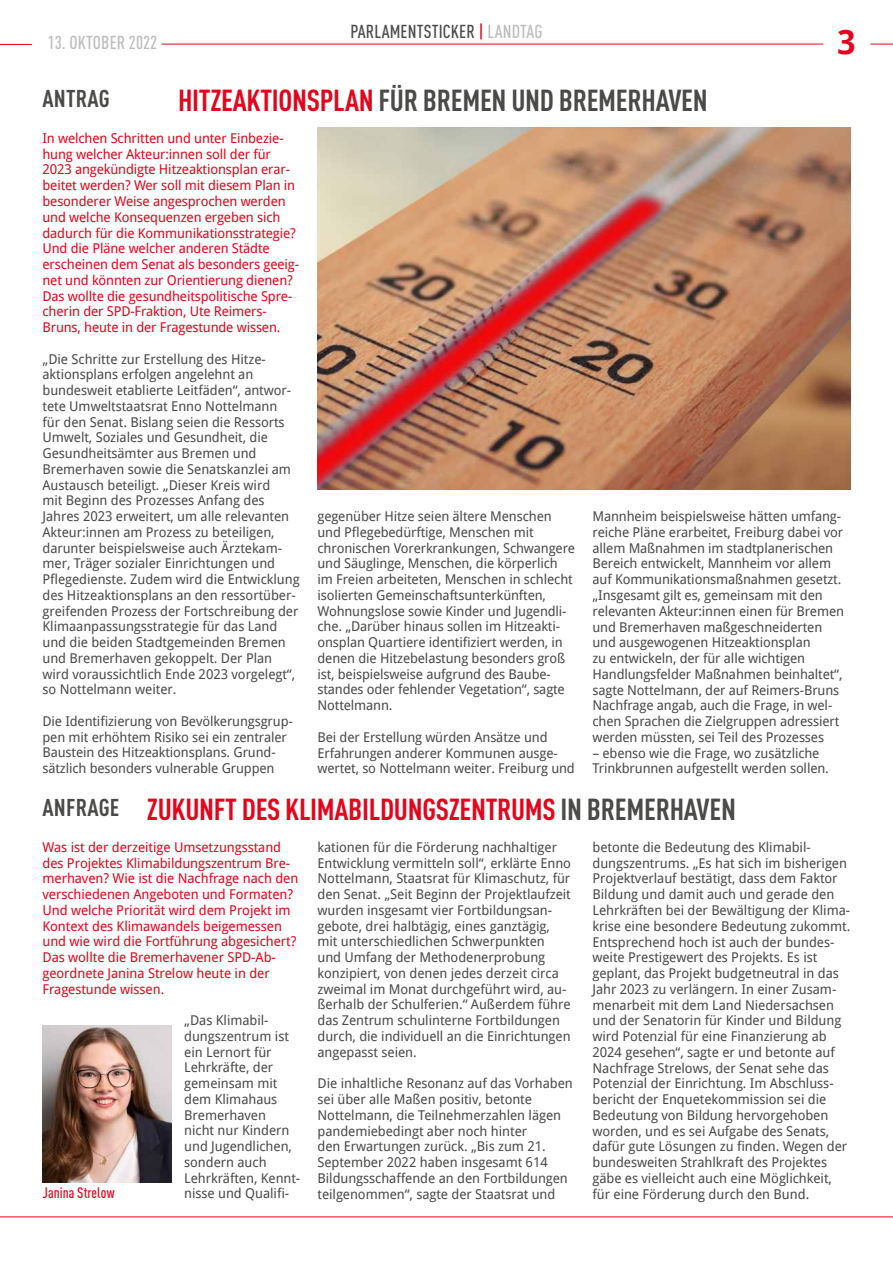
<style>
.page{position:relative;width:893px;height:1263px;background:#fff}
.page>*{position:absolute;margin:0;border:0;box-sizing:border-box;transform-origin:0 0}
.t1{font:700 33px "Droid Sans Pro";color:#e3051b}
.t2{font:700 condensed 30px "DINOT";letter-spacing:-.01em;color:#e3051b}
.t3{font:700 condensed 30px "DINOT";letter-spacing:-.01em;color:#4a4a49}
.t4{font:700 condensed 24px "DINOT";letter-spacing:.01em;color:#4a4a49}
.t5{font:500 condensed 18.6px "DINOT";letter-spacing:.01em;color:#4a4a49}
.t6{font:500 condensed 18.6px "DINOT";letter-spacing:.005em;color:#bcbcbc}
.t7{font:500 condensed 15px "DINOT";letter-spacing:.005em;color:#e3051b}
.t8{font:13.5px/15.8px "Droid Sans Pro";letter-spacing:-.005em;color:#4a4a49}
.t9{font:13.5px/15.8px "Droid Sans Pro";letter-spacing:-.01em;color:#e3051b}
.s1{color:#e3051b}
.s2{color:#bcbcbc}
.s3{font-size:24px;color:#4a4a49}
.s4{color:#4a4a49}
</style>
<div class="page">
<hr style="left:0;top:1216px;width:893px;height:1px;background:#e3051b">
<hr style="left:162px;top:44px;width:661px;height:1px;background:#e3051b">
<hr style="left:0;top:44px;width:32px;height:1px;background:#e3051b">
<svg style="left:870px;top:44px;width:23px;height:1px"></svg>
<img style="left:317px;top:127px;width:533px;height:362px">
<img style="left:43px;top:1025px;width:128px;height:157px">
<h3 class="t5" style="left:350px;top:20px;width:194px">PARLAMENTSTICKER <span class="s1">|</span> <span class="s2">LANDTAG</span></h3>
<h3 class="t6" style="left:48px;top:31px;width:111px">13. OKTOBER 2022</h3>
<h1 class="t1" style="left:837px;top:19px;width:20px">3</h1>
<h3 class="t4" style="left:43px;top:84px;width:69px">ANTRAG</h3>
<h2 class="t3" style="left:178px;top:83px;width:531px"><span class="s1">HITZEAKTIONSPLAN</span> FÜR BREMEN UND BREMERHAVEN</h2>
<p class="t9" style="left:43px;top:130px;width:258px">In welchen Schritten und unter Einbezie&shy;hung welcher Akteur:innen soll der für 2023 angekündigte Hitzeaktionsplan erar&shy;beitet werden? Wer soll mit diesem Plan in besonderer Weise angesprochen werden und welche Konsequenzen ergeben sich dadurch für die Kommunikationsstrategie?<br>Und die Pläne welcher anderen Städte erscheinen dem Senat als besonders geeig&shy;net und könnten zur Orientierung dienen?<br>Das wollte die gesundheitspolitische Spre&shy;cherin der SPD-Fraktion, Ute Reimers-Bruns, heute in der Fragestunde wissen.</p>
<p class="t8" style="left:43px;top:350px;width:259px">„Die Schritte zur Erstellung des Hitze&shy;aktionsplans erfolgen angelehnt an bundesweit etablierte Leitfäden“, antwor&shy;tete Umweltstaatsrat Enno Nottelmann<br>für den Senat. Bislang seien die Ressorts Umwelt, Soziales und Gesundheit, die Gesundheitsämter aus Bremen und Bremerhaven sowie die Senatskanzlei am Austausch beteiligt. „Dieser Kreis wird<br>mit Beginn des Prozesses Anfang des Jahres 2023 erweitert, um alle relevanten Akteur:innen am Prozess zu beteiligen, darunter beispielsweise auch Ärztekam&shy;mer, Träger sozialer Einrichtungen und Pflegedienste. Zudem wird die Entwicklung des Hitzeaktionsplans an den ressortüber&shy;greifenden Prozess der Fortschreibung der Klimaanpassungsstrategie für das Land und die beiden Stadtgemeinden Bremen und Bremerhaven gekoppelt. Der Plan wird voraussichtlich Ende 2023 vorgelegt“, so Nottelmann weiter.</p>
<p class="t8" style="left:43px;top:713px;width:252px">Die Identifizierung von Bevölkerungsgrup&shy;pen mit erhöhtem Risiko sei ein zentraler Baustein des Hitzeaktionsplans. Grund&shy;sätzlich besonders vulnerable Gruppen</p>
<p class="t8" style="left:592px;top:508px;width:253px">Mannheim beispielsweise hätten umfang&shy;reiche Pläne erarbeitet, Freiburg dabei vor allem Maßnahmen im stadtplanerischen Bereich entwickelt, Mannheim vor allem auf Kommunikationsmaßnahmen gesetzt. „Insgesamt gilt es, gemeinsam mit den relevanten Akteur:innen einen für Bremen und Bremerhaven maßgeschneiderten und ausgewogenen Hitzeaktionsplan<br>zu entwickeln, der für alle wichtigen Handlungsfelder Maßnahmen beinhaltet“, sagte Nottelmann, der auf Reimers-Bruns Nachfrage angab, auch die Frage, in wel&shy;chen Sprachen die Zielgruppen adressiert werden müssten, sei Teil des Prozesses</p>
<p class="t8" style="left:592px;top:744px;width:238px">– ebenso wie die Frage, wo zusätzliche<br>Trinkbrunnen aufgestellt werden sollen.</p>
<h2 class="t2" style="left:43px;top:791px;width:695px"><span class="s3">ANFRAGE</span> ZUKUNFT DES KLIMABILDUNGSZENTRUMS <span class="s4">IN BREMERHAVEN</span></h2>
<p class="t9" style="left:43px;top:839px;width:257px">Was ist der derzeitige Umsetzungsstand des Projektes Klimabildungszentrum Bre&shy;merhaven? Wie ist die Nachfrage nach den verschiedenen Angeboten und Formaten?<br>Und welche Priorität wird dem Projekt im Kontext des Klimawandels beigemessen und wie wird die Fortführung abgesichert?<br>Das wollte die Bremerhavener SPD-Ab&shy;geordnete Janina Strelow heute in der Fragestunde wissen.</p>
<p class="t8" style="left:184px;top:1012px;width:118px">„Das Klimabil&shy;dungszentrum ist ein Lernort für<br>Lehrkräfte, der gemeinsam mit dem Klimahaus<br>Bremerhaven<br>nicht nur Kindern und Jugendlichen, sondern auch<br>Lehrkräften, Kennt&shy;nisse und Qualifi-</p>
<p class="t8" style="left:317px;top:508px;width:259px">gegenüber Hitze seien ältere Menschen und Pflegebedürftige, Menschen mit chronischen Vorerkrankungen, Schwangere und Säuglinge, Menschen, die körperlich im Freien arbeiteten, Menschen in schlecht isolierten Gemeinschaftsunterkünften, Wohnungslose sowie Kinder und Jugendli&shy;che. „Darüber hinaus sollen im Hitzeakti&shy;onsplan Quartiere identifiziert werden, in denen die Hitzebelastung besonders groß ist, beispielsweise aufgrund des Baube&shy;standes oder fehlender Vegetation“, sagte Nottelmann.</p>
<p class="t8" style="left:317px;top:729px;width:259px">Bei der Erstellung würden Ansätze und<br>Erfahrungen anderer Kommunen ausge&shy;wertet, so Nottelmann weiter. Freiburg und</p>
<p class="t8" style="left:317px;top:839px;width:255px">kationen für die Förderung nachhaltiger Entwicklung vermitteln soll“, erklärte Enno Nottelmann, Staatsrat für Klimaschutz, für den Senat. „Seit Beginn der Projektlaufzeit wurden insgesamt vier Fortbildungsan&shy;gebote, drei halbtägig, eines ganztägig, mit unterschiedlichen Schwerpunkten und Umfang der Methodenerprobung konzipiert, von denen jedes derzeit circa zweimal im Monat durchgeführt wird, au&shy;ßerhalb der Schulferien.“ Außerdem führe das Zentrum schulinterne Fortbildungen durch, die individuell an die Einrichtungen angepasst seien.</p>
<p class="t8" style="left:317px;top:1075px;width:257px">Die inhaltliche Resonanz auf das Vorhaben sei über alle Maßen positiv, betonte Nottelmann, die Teilnehmerzahlen lägen pandemiebedingt aber noch hinter<br>den Erwartungen zurück. „Bis zum 21.<br>September 2022 haben insgesamt 614<br>Bildungsschaffende an den Fortbildungen teilgenommen“, sagte der Staatsrat und</p>
<p class="t8" style="left:592px;top:839px;width:259px">betonte die Bedeutung des Klimabil&shy;dungszentrums. „Es hat sich im bisherigen Projektverlauf bestätigt, dass dem Faktor Bildung und damit auch und gerade den Lehrkräften bei der Bewältigung der Klima&shy;krise eine besondere Bedeutung zukommt.<br>Entsprechend hoch ist auch der bundes&shy;weite Prestigewert des Projekts. Es ist geplant, das Projekt budgetneutral in das Jahr 2023 zu verlängern. In einer Zusam&shy;menarbeit mit dem Land Niedersachsen und der Senatorin für Kinder und Bildung wird Potenzial für eine Finanzierung ab 2024 gesehen“, sagte er und betonte auf Nachfrage Strelows, der Senat sehe das Potenzial der Einrichtung. Im Abschluss&shy;bericht der Enquetekommission sei die Bedeutung von Bildung hervorgehoben worden, und es sei Aufgabe des Senats, dafür gute Lösungen zu finden. Wegen der bundesweiten Strahlkraft des Projektes gäbe es vielleicht auch eine Möglichkeit,</p>
<p class="t7" style="left:43px;top:1184px;width:74px">Janina Strelow</p>
<p class="t8" style="left:592px;top:1185px;width:218px">für eine Förderung durch den Bund.</p>
</div>
